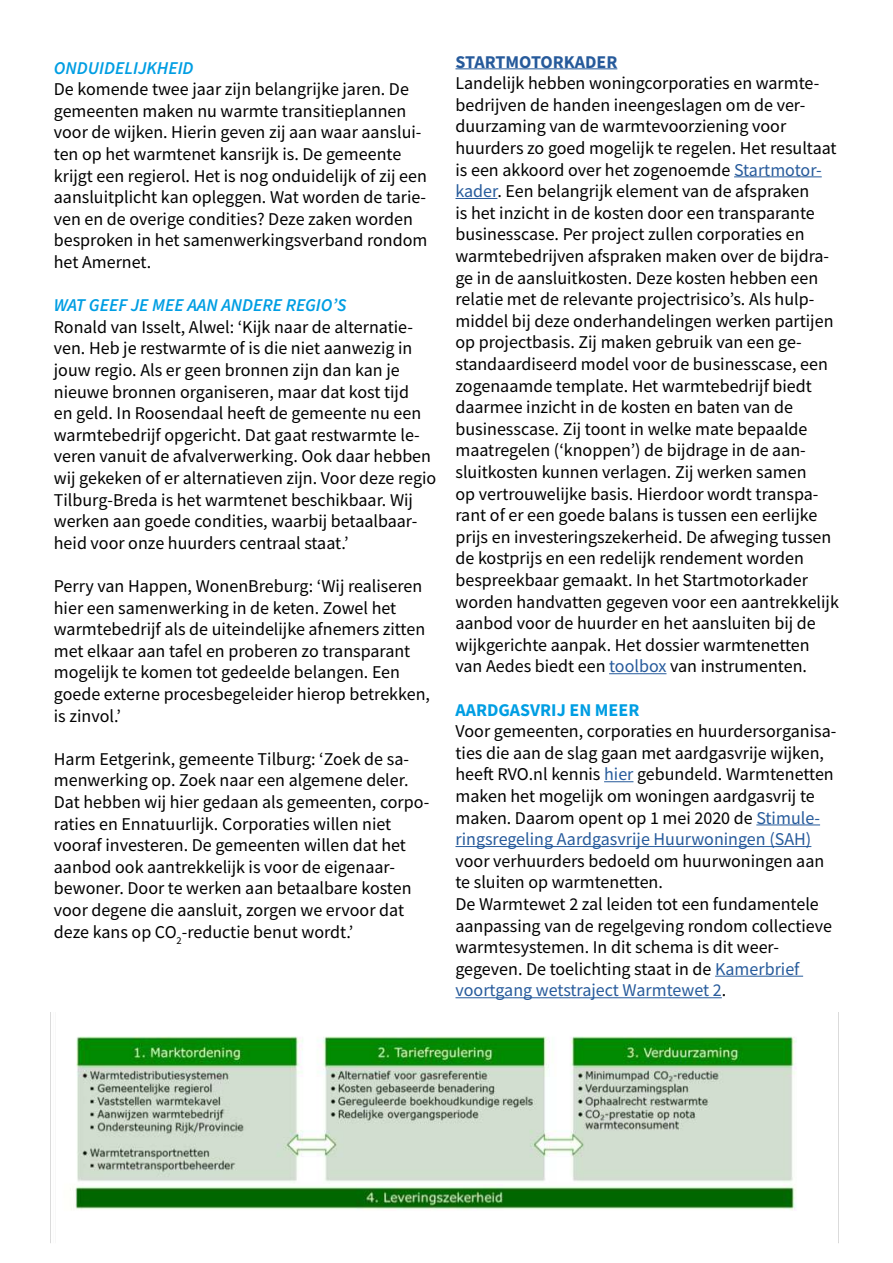
<style>
.page{position:relative;width:893px;height:1263px;background:#fff}
.page>*{position:absolute;margin:0;border:0;box-sizing:border-box;transform-origin:0 0}
.t1{font:18px/21.6px "Source Sans Pro";color:#000}
.t2{font:italic 600 18px "Source Sans Pro";color:#009ee3}
.t3{font:700 18px "Source Sans Pro";color:#009ee3}
.t4{font:700 18px "Source Sans Pro";color:#265a9b}
.s1{color:#265a9b}
</style>
<div class="page">
<hr style="left:455px;top:68px;width:162px;height:1px;background:#265a9b">
<hr style="left:734px;top:176px;width:88px;height:1px;background:#265a9b">
<hr style="left:455px;top:198px;width:42px;height:1px;background:#265a9b">
<hr style="left:609px;top:673px;width:57px;height:1px;background:#265a9b">
<svg style="left:604px;top:781px;width:29px;height:1px"></svg>
<hr style="left:756px;top:824px;width:64px;height:1px;background:#265a9b">
<hr style="left:455px;top:846px;width:356px;height:1px;background:#265a9b">
<hr style="left:715px;top:976px;width:88px;height:1px;background:#265a9b">
<hr style="left:455px;top:997px;width:267px;height:1px;background:#265a9b">
<img style="left:70px;top:1012px;width:769px;height:231px">
<p class="t2" style="left:54px;top:57px;width:141px">ONDUIDELIJKHEID</p>
<p class="t1" style="left:54px;top:80px;width:375px">De komende twee jaar zijn belangrijke jaren. De gemeenten maken nu warmte transitieplannen voor de wijken. Hierin geven zij aan waar aanslui&shy;ten op het warmtenet kansrijk is. De gemeente krijgt een regierol. Het is nog onduidelijk of zij een aansluitplicht kan opleggen. Wat worden de tarie&shy;ven en de overige condities? Deze zaken worden besproken in het samenwerkingsverband rondom het Amernet.</p>
<p class="t2" style="left:54px;top:294px;width:294px">WAT GEEF JE MEE AAN ANDERE REGIO’S</p>
<p class="t1" style="left:54px;top:317px;width:384px">Ronald van Isselt, Alwel: ‘Kijk naar de alternatie&shy;ven. Heb je restwarmte of is die niet aanwezig in jouw regio. Als er geen bronnen zijn dan kan je nieuwe bronnen organiseren, maar dat kost tijd<br>en geld. In Roosendaal heeft de gemeente nu een warmtebedrijf opgericht. Dat gaat restwarmte le&shy;veren vanuit de afvalverwerking. Ook daar hebben wij gekeken of er alternatieven zijn. Voor deze regio Tilburg-Breda is het warmtenet beschikbaar. Wij werken aan goede condities, waarbij betaalbaar&shy;heid voor onze huurders centraal staat.’</p>
<p class="t1" style="left:54px;top:577px;width:378px">Perry van Happen, WonenBreburg: ‘Wij realiseren hier een samenwerking in de keten. Zowel het warmtebedrijf als de uiteindelijke afnemers zitten met elkaar aan tafel en proberen zo transparant mogelijk te komen tot gedeelde belangen. Een goede externe procesbegeleider hierop betrekken, is zinvol.’</p>
<p class="t1" style="left:54px;top:749px;width:377px">Harm Eetgerink, gemeente Tilburg: ‘Zoek de sa&shy;menwerking op. Zoek naar een algemene deler.<br>Dat hebben wij hier gedaan als gemeenten, corpo&shy;raties en Ennatuurlijk. Corporaties willen niet vooraf investeren. De gemeenten willen dat het aanbod ook aantrekkelijk is voor de eigenaar&shy;bewoner. Door te werken aan betaalbare kosten voor degene die aansluit, zorgen we ervoor dat deze kans op CO<sub>2</sub>-reductie benut wordt.’</p>
<p class="t4" style="left:455px;top:53px;width:163px">STARTMOTORKADER</p>
<p class="t1" style="left:455px;top:74px;width:385px">Landelijk hebben woningcorporaties en warmte&shy;bedrijven de handen ineengeslagen om de ver&shy;duurzaming van de warmtevoorziening voor huurders zo goed mogelijk te regelen. Het resultaat is een akkoord over het zogenoemde <span class="s1">Startmotor&shy;kader</span>. Een belangrijk element van de afspraken<br>is het inzicht in de kosten door een transparante businesscase. Per project zullen corporaties en warmtebedrijven afspraken maken over de bijdra&shy;ge in de aansluitkosten. Deze kosten hebben een relatie met de relevante projectrisico’s. Als hulp&shy;middel bij deze onderhandelingen werken partijen op projectbasis. Zij maken gebruik van een ge&shy;standaardiseerd model voor de businesscase, een zogenaamde template. Het warmtebedrijf biedt daarmee inzicht in de kosten en baten van de businesscase. Zij toont in welke mate bepaalde maatregelen (‘knoppen’) de bijdrage in de aan&shy;sluitkosten kunnen verlagen. Zij werken samen<br>op vertrouwelijke basis. Hierdoor wordt transpa&shy;rant of er een goede balans is tussen een eerlijke prijs en investeringszekerheid. De afweging tussen de kostprijs en een redelijk rendement worden bespreekbaar gemaakt. In het Startmotorkader worden handvatten gegeven voor een aantrekkelijk aanbod voor de huurder en het aansluiten bij de wijkgerichte aanpak. Het dossier warmtenetten van Aedes biedt een <span class="s1">toolbox</span> van instrumenten.</p>
<p class="t3" style="left:455px;top:701px;width:185px">AARDGASVRIJ EN MEER</p>
<p class="t1" style="left:455px;top:722px;width:382px">Voor gemeenten, corporaties en huurdersorganisa&shy;ties die aan de slag gaan met aardgasvrije wijken, heeft RVO.nl kennis <span class="s1">hier</span> gebundeld. Warmtenetten maken het mogelijk om woningen aardgasvrij te maken. Daarom opent op 1 mei 2020 de <span class="s1">Stimule&shy;ringsregeling Aardgasvrije Huurwoningen (SAH)</span></p>
<p class="t1" style="left:455px;top:851px;width:378px">voor verhuurders bedoeld om huurwoningen aan te sluiten op warmtenetten.<br>De Warmtewet 2 zal leiden tot een fundamentele aanpassing van de regelgeving rondom collectieve warmtesystemen. In dit schema is dit weer&shy;gegeven. De toelichting staat in de <span class="s1">Kamerbrief voortgang wetstraject Warmtewet 2</span>.</p>
</div>
